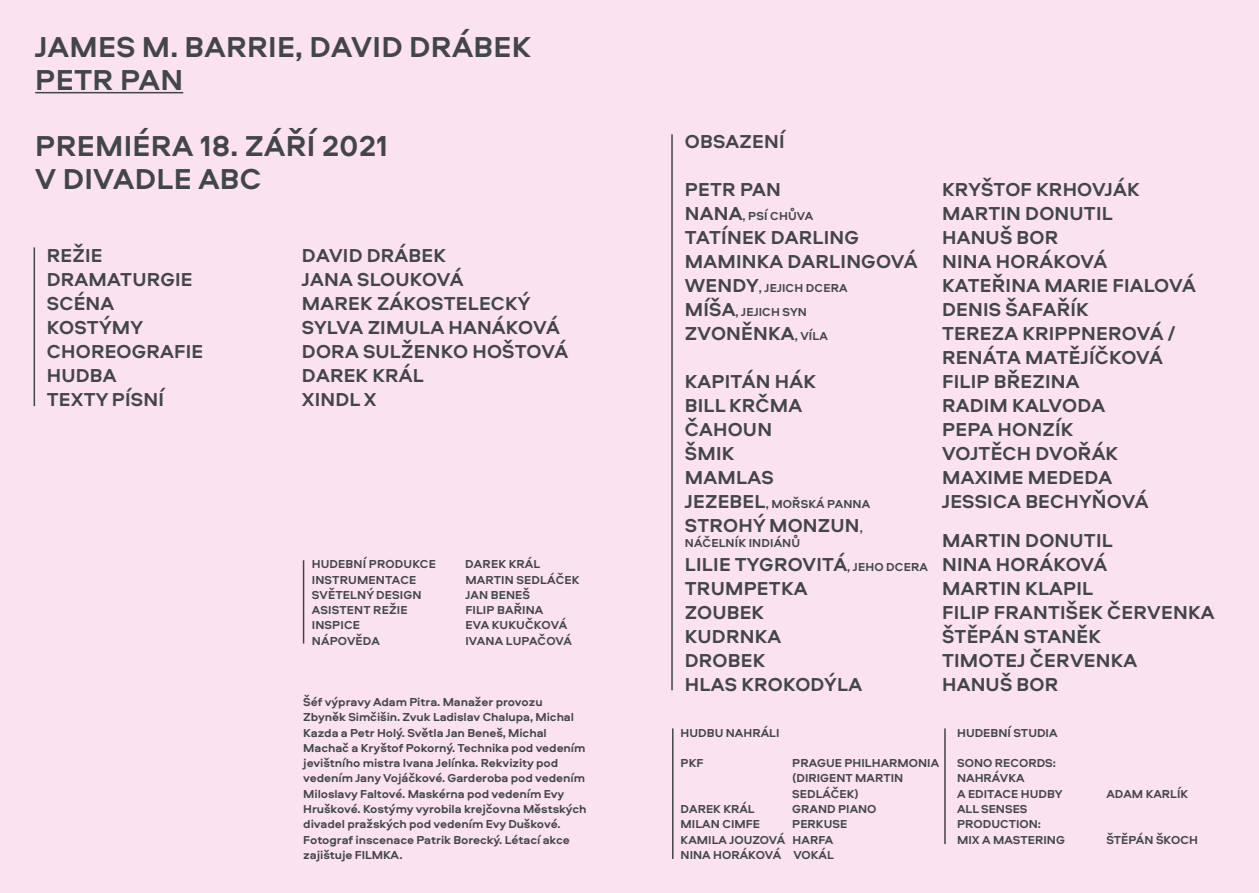
<style>
.page{position:relative;width:1259px;height:893px;background:#fbe2ef}
.page>*{position:absolute;margin:0;border:0;box-sizing:border-box;transform-origin:0 0}
.t1{font:700 30px/33px "Aeroport";letter-spacing:.01em;color:#404649}
.t2{font:700 19.5px/24px "Aeroport";letter-spacing:.01em;color:#404649}
.t3{font:700 12px/15.3px "Aeroport";letter-spacing:-.01em;color:#404649}
.t4{font:700 12px "Aeroport";letter-spacing:.01em;color:#404649}
.s1{font-size:19.5px}
.s2{font-size:12px}
</style>
<div class="page">
<hr style="left:671px;top:134px;width:2px;height:556px;background:#404649">
<hr style="left:34px;top:247px;width:1px;height:159px;background:#404649">
<hr style="left:303px;top:560px;width:1px;height:84px;background:#404649">
<hr style="left:672px;top:728px;width:1px;height:131px;background:#404649">
<hr style="left:944px;top:728px;width:1px;height:116px;background:#404649">
<hr style="left:35px;top:92px;width:148px;height:1px;background:#404649">
<h1 class="t1" style="left:35px;top:29px;width:497px">JAMES M. BARRIE, DAVID DRÁBEK<br>PETR PAN</h1>
<h1 class="t1" style="left:35px;top:128px;width:355px">PREMIÉRA 18. ZÁŘÍ 2021<br>V DIVADLE ABC</h1>
<h2 class="t2" style="left:47px;top:243px;width:57px">REŽIE</h2>
<h2 class="t2" style="left:302px;top:243px;width:145px">DAVID DRÁBEK</h2>
<h2 class="t2" style="left:47px;top:267px;width:147px">DRAMATURGIE</h2>
<h2 class="t2" style="left:302px;top:267px;width:163px">JANA SLOUKOVÁ</h2>
<h2 class="t2" style="left:47px;top:291px;width:69px">SCÉNA</h2>
<h2 class="t2" style="left:302px;top:291px;width:230px">MAREK ZÁKOSTELECKÝ</h2>
<h2 class="t2" style="left:47px;top:315px;width:98px">KOSTÝMY</h2>
<h2 class="t2" style="left:302px;top:315px;width:259px">SYLVA ZIMULA HANÁKOVÁ</h2>
<h2 class="t2" style="left:47px;top:339px;width:158px">CHOREOGRAFIE</h2>
<h2 class="t2" style="left:302px;top:339px;width:268px">DORA SULŽENKO HOŠTOVÁ</h2>
<h2 class="t2" style="left:47px;top:363px;width:71px">HUDBA</h2>
<h2 class="t2" style="left:302px;top:363px;width:123px">DAREK KRÁL</h2>
<h2 class="t2" style="left:47px;top:387px;width:119px">TEXTY PÍSNÍ</h2>
<h2 class="t2" style="left:302px;top:387px;width:76px">XINDL X</h2>
<p class="t4" style="left:312px;top:555px;width:126px">HUDEBNÍ PRODUKCE</p>
<p class="t4" style="left:465px;top:555px;width:77px">DAREK KRÁL</p>
<p class="t4" style="left:312px;top:571px;width:106px">INSTRUMENTACE</p>
<p class="t4" style="left:465px;top:571px;width:116px">MARTIN SEDLÁČEK</p>
<p class="t4" style="left:312px;top:586px;width:111px">SVĚTELNÝ DESIGN</p>
<p class="t4" style="left:465px;top:586px;width:66px">JAN BENEŠ</p>
<p class="t4" style="left:312px;top:601px;width:97px">ASISTENT REŽIE</p>
<p class="t4" style="left:465px;top:601px;width:80px">FILIP BAŘINA</p>
<p class="t4" style="left:312px;top:617px;width:50px">INSPICE</p>
<p class="t4" style="left:465px;top:617px;width:103px">EVA KUKUČKOVÁ</p>
<p class="t4" style="left:312px;top:632px;width:70px">NÁPOVĚDA</p>
<p class="t4" style="left:465px;top:632px;width:108px">IVANA LUPAČOVÁ</p>
<p class="t3" style="left:303px;top:694px;width:285px">Šéf výpravy Adam Pitra. Manažer provozu Zbyněk Simčišin. Zvuk Ladislav Chalupa, Michal Kazda a Petr Holý. Světla Jan Beneš, Michal Machač a Kryštof Pokorný. Technika pod vedením jevištního mistra Ivana Jelínka. Rekvizity pod vedením Jany Vojáčkové. Garderoba pod vedením Miloslavy Faltové. Maskérna pod vedením Evy Hruškové. Kostýmy vyrobila krejčovna Městských divadel pražských pod vedením Evy Duškové.<br>Fotograf inscenace Patrik Borecký. Létací akce zajištuje FILMKA.</p>
<h2 class="t2" style="left:685px;top:129px;width:101px">OBSAZENÍ</h2>
<h2 class="t2" style="left:685px;top:177px;width:98px">PETR PAN</h2>
<h2 class="t2" style="left:942px;top:177px;width:199px">KRYŠTOF KRHOVJÁK</h2>
<p class="t4" style="left:685px;top:207px;width:130px"><span class="s1">NANA</span>, PSÍ CHŮVA</p>
<h2 class="t2" style="left:942px;top:201px;width:172px">MARTIN DONUTIL</h2>
<h2 class="t2" style="left:685px;top:225px;width:176px">TATÍNEK DARLING</h2>
<h2 class="t2" style="left:942px;top:225px;width:118px">HANUŠ BOR</h2>
<h2 class="t2" style="left:685px;top:249px;width:234px">MAMINKA DARLINGOVÁ</h2>
<h2 class="t2" style="left:942px;top:249px;width:167px">NINA HORÁKOVÁ</h2>
<p class="t4" style="left:685px;top:279px;width:164px"><span class="s1">WENDY</span>, JEJICH DCERA</p>
<h2 class="t2" style="left:942px;top:273px;width:255px">KATEŘINA MARIE FIALOVÁ</h2>
<p class="t4" style="left:685px;top:303px;width:124px"><span class="s1">MÍŠA</span>, JEJICH SYN</p>
<h2 class="t2" style="left:942px;top:297px;width:148px">DENIS ŠAFAŘÍK</h2>
<h2 class="t2" style="left:685px;top:321px;width:144px">ZVONĚNKA<span class="s2">, VÍLA</span></h2>
<h2 class="t2" style="left:942px;top:321px;width:235px">TEREZA KRIPPNEROVÁ /<br>RENÁTA MATĚJÍČKOVÁ</h2>
<h2 class="t2" style="left:685px;top:369px;width:132px">KAPITÁN HÁK</h2>
<h2 class="t2" style="left:942px;top:369px;width:139px">FILIP BŘEZINA</h2>
<h2 class="t2" style="left:685px;top:393px;width:119px">BILL KRČMA</h2>
<h2 class="t2" style="left:942px;top:393px;width:164px">RADIM KALVODA</h2>
<h2 class="t2" style="left:685px;top:417px;width:89px">ČAHOUN</h2>
<h2 class="t2" style="left:942px;top:417px;width:133px">PEPA HONZÍK</h2>
<h2 class="t2" style="left:685px;top:441px;width:51px">ŠMIK</h2>
<h2 class="t2" style="left:942px;top:441px;width:177px">VOJTĚCH DVOŘÁK</h2>
<h2 class="t2" style="left:685px;top:465px;width:90px">MAMLAS</h2>
<h2 class="t2" style="left:942px;top:465px;width:172px">MAXIME MEDEDA</h2>
<p class="t4" style="left:685px;top:495px;width:187px"><span class="s1">JEZEBEL</span>, MOŘSKÁ PANNA</p>
<h2 class="t2" style="left:942px;top:489px;width:208px">JESSICA BECHYŇOVÁ</h2>
<h2 class="t2" style="left:685px;top:513px;width:179px">STROHÝ MONZUN<span class="s2">,</span></h2>
<p class="t4" style="left:685px;top:534px;width:117px">NÁČELNÍK INDIÁNŮ</p>
<h2 class="t2" style="left:685px;top:528px;width:429px;text-indent:257px">MARTIN DONUTIL<br>LILIE TYGROVITÁ<span class="s2">, JEHO DCERA</span> NINA HORÁKOVÁ<br>TRUMPETKA</h2>
<h2 class="t2" style="left:942px;top:576px;width:153px">MARTIN KLAPIL</h2>
<h2 class="t2" style="left:685px;top:600px;width:81px">ZOUBEK</h2>
<h2 class="t2" style="left:942px;top:600px;width:274px">FILIP FRANTIŠEK ČERVENKA</h2>
<h2 class="t2" style="left:685px;top:624px;width:98px">KUDRNKA</h2>
<h2 class="t2" style="left:942px;top:624px;width:160px">ŠTĚPÁN STANĚK</h2>
<h2 class="t2" style="left:685px;top:648px;width:82px">DROBEK</h2>
<h2 class="t2" style="left:942px;top:648px;width:197px">TIMOTEJ ČERVENKA</h2>
<h2 class="t2" style="left:685px;top:672px;width:179px">HLAS KROKODÝLA</h2>
<h2 class="t2" style="left:942px;top:672px;width:118px">HANUŠ BOR</h2>
<p class="t3" style="left:680px;top:724px;width:100px">HUDBU NAHRÁLI</p>
<p class="t3" style="left:680px;top:755px;width:24px">PKF</p>
<p class="t3" style="left:792px;top:755px;width:148px">PRAGUE PHILHARMONIA (DIRIGENT MARTIN<br>SEDLÁČEK)</p>
<p class="t3" style="left:680px;top:801px;width:76px">DAREK KRÁL</p>
<p class="t3" style="left:792px;top:801px;width:86px">GRAND PIANO</p>
<p class="t3" style="left:680px;top:816px;width:81px">MILAN CIMFE</p>
<p class="t3" style="left:680px;top:816px;width:168px;text-indent:112px">PERKUSE<br>KAMILA JOUZOVÁ HARFA<br>NINA HORÁKOVÁ VOKÁL</p>
<p class="t3" style="left:957px;top:724px;width:102px">HUDEBNÍ STUDIA</p>
<p class="t3" style="left:957px;top:755px;width:107px">SONO RECORDS:<br>NAHRÁVKA<br>A EDITACE HUDBY</p>
<p class="t3" style="left:957px;top:801px;width:109px">ALL SENSES<br>PRODUCTION:<br>MIX A MASTERING</p>
<p class="t3" style="left:1106px;top:786px;width:83px">ADAM KARLÍK</p>
<p class="t3" style="left:1106px;top:831px;width:93px">ŠTĚPÁN ŠKOCH</p>
</div>
